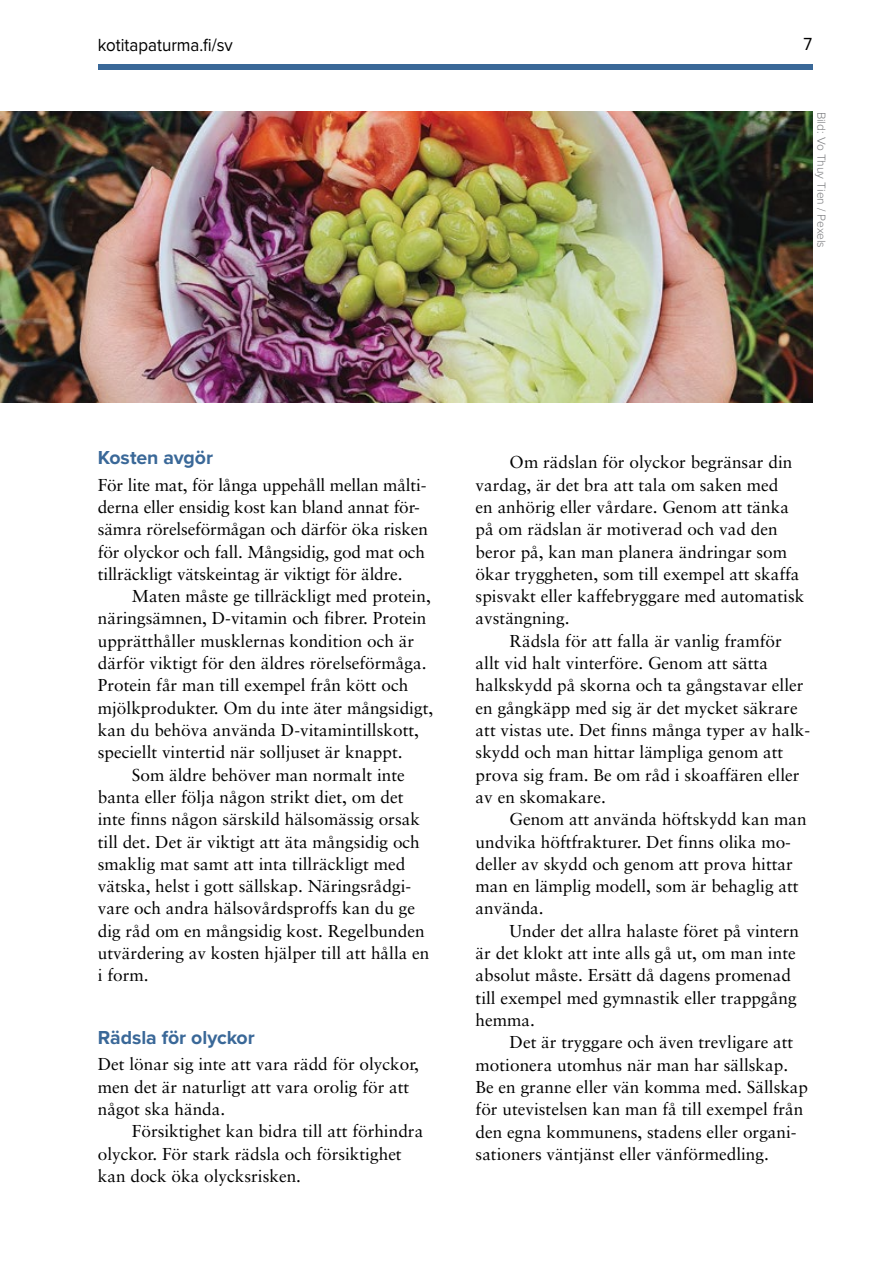
<style>
.page{position:relative;width:893px;height:1263px;background:#fff}
.page>*{position:absolute;margin:0;border:0;box-sizing:border-box;transform-origin:0 0}
.t1{font:700 19.5px "Proxima Nova";letter-spacing:-.005em;color:#3a6898}
.t2{font:18.15px "Proxima Nova";color:#000;scale:.93 1}
.t3{font:17.25px/22.4px "Sabon";color:#000}
.t4{font:300 12px "Proxima Nova";color:#797a7d}
</style>
<div class="page">
<div style="left:98px;top:64px;width:714px;height:5px;background:#3a6898"></div>
<img style="left:0;top:111px;width:812px;height:292px">
<p class="t2" style="left:98px;top:31px;width:147px">kotitapaturma.fi/sv</p>
<p class="t2" style="left:803px;top:31px;width:11px">7</p>
<p class="t4" style="left:830px;top:111px;width:138px;rotate:90deg">Bild: Vo Thuy Tien / Pexels</p>
<p class="t1" style="left:98px;top:443px;width:117px">Kosten avgör</p>
<p class="t3" style="left:98px;top:473px;width:332px">För lite mat, för långa uppehåll mellan målti&shy;derna eller ensidig kost kan bland annat för&shy;sämra rörelseförmågan och därför öka risken för olyckor och fall. Mångsidig, god mat och tillräckligt vätskeintag är viktigt för äldre.</p>
<p class="t3" style="left:132px;top:585px;width:300px">Maten måste ge tillräckligt med protein,</p>
<p class="t3" style="left:98px;top:607px;width:330px">näringsämnen, D-vitamin och fibrer. Protein</p>
<p class="t3" style="left:98px;top:629px;width:318px">upprätthåller musklernas kondition och är</p>
<p class="t3" style="left:98px;top:652px;width:330px">därför viktigt för den äldres rörelseförmåga.</p>
<p class="t3" style="left:98px;top:674px;width:312px">Protein får man till exempel från kött och</p>
<p class="t3" style="left:98px;top:696px;width:337px">mjölkprodukter. Om du inte äter mångsidigt,</p>
<p class="t3" style="left:98px;top:719px;width:323px">kan du behöva använda D-vitamintillskott,</p>
<p class="t3" style="left:98px;top:741px;width:306px">speciellt vintertid när solljuset är knappt.</p>
<p class="t3" style="left:132px;top:763px;width:275px">Som äldre behöver man normalt inte</p>
<p class="t3" style="left:98px;top:785px;width:307px">banta eller följa någon strikt diet, om det</p>
<p class="t3" style="left:98px;top:808px;width:324px">inte finns någon särskild hälsomässig orsak</p>
<p class="t3" style="left:98px;top:830px;width:324px">till det. Det är viktigt att äta mångsidig och</p>
<p class="t3" style="left:98px;top:852px;width:309px">smaklig mat samt att inta tillräckligt med</p>
<p class="t3" style="left:98px;top:875px;width:315px">vätska, helst i gott sällskap. Näringsrådgi-</p>
<p class="t3" style="left:98px;top:897px;width:319px">vare och andra hälsovårdsproffs kan du ge</p>
<p class="t3" style="left:98px;top:919px;width:328px">dig råd om en mångsidig kost. Regelbunden</p>
<p class="t3" style="left:98px;top:942px;width:333px">utvärdering av kosten hjälper till att hålla en</p>
<p class="t3" style="left:98px;top:964px;width:52px">i form.</p>
<p class="t1" style="left:98px;top:1022px;width:159px">Rädsla för olyckor</p>
<p class="t3" style="left:98px;top:1053px;width:323px">Det lönar sig inte att vara rädd för olyckor, men det är naturligt att vara orolig för att något ska hända.</p>
<p class="t3" style="left:98px;top:1120px;width:327px;text-indent:34px">Försiktighet kan bidra till att förhindra olyckor. För stark rädsla och försiktighet kan dock öka olycksrisken.</p>
<p class="t3" style="left:476px;top:451px;width:330px;text-indent:34px">Om rädslan för olyckor begränsar din vardag, är det bra att tala om saken med<br>en anhörig eller vårdare. Genom att tänka på om rädslan är motiverad och vad den beror på, kan man planera ändringar som ökar tryggheten, som till exempel att skaffa spisvakt eller kaffebryggare med automatisk avstängning.</p>
<p class="t3" style="left:476px;top:629px;width:336px;text-indent:34px">Rädsla för att falla är vanlig framför allt vid halt vinterföre. Genom att sätta halkskydd på skorna och ta gångstavar eller en gångkäpp med sig är det mycket säkrare att vistas ute. Det finns många typer av halk&shy;skydd och man hittar lämpliga genom att prova sig fram. Be om råd i skoaffären eller av en skomakare.</p>
<p class="t3" style="left:476px;top:808px;width:333px;text-indent:34px">Genom att använda höftskydd kan man undvika höftfrakturer. Det finns olika mo&shy;deller av skydd och genom att prova hittar man en lämplig modell, som är behaglig att använda.</p>
<p class="t3" style="left:476px;top:919px;width:325px;text-indent:34px">Under det allra halaste föret på vintern är det klokt att inte alls gå ut, om man inte absolut måste. Ersätt då dagens promenad till exempel med gymnastik eller trappgång hemma.</p>
<p class="t3" style="left:476px;top:1031px;width:334px;text-indent:34px">Det är tryggare och även trevligare att motionera utomhus när man har sällskap.<br>Be en granne eller vän komma med. Sällskap för utevistelsen kan man få till exempel från den egna kommunens, stadens eller organi&shy;sationers väntjänst eller vänförmedling.</p>
</div>
